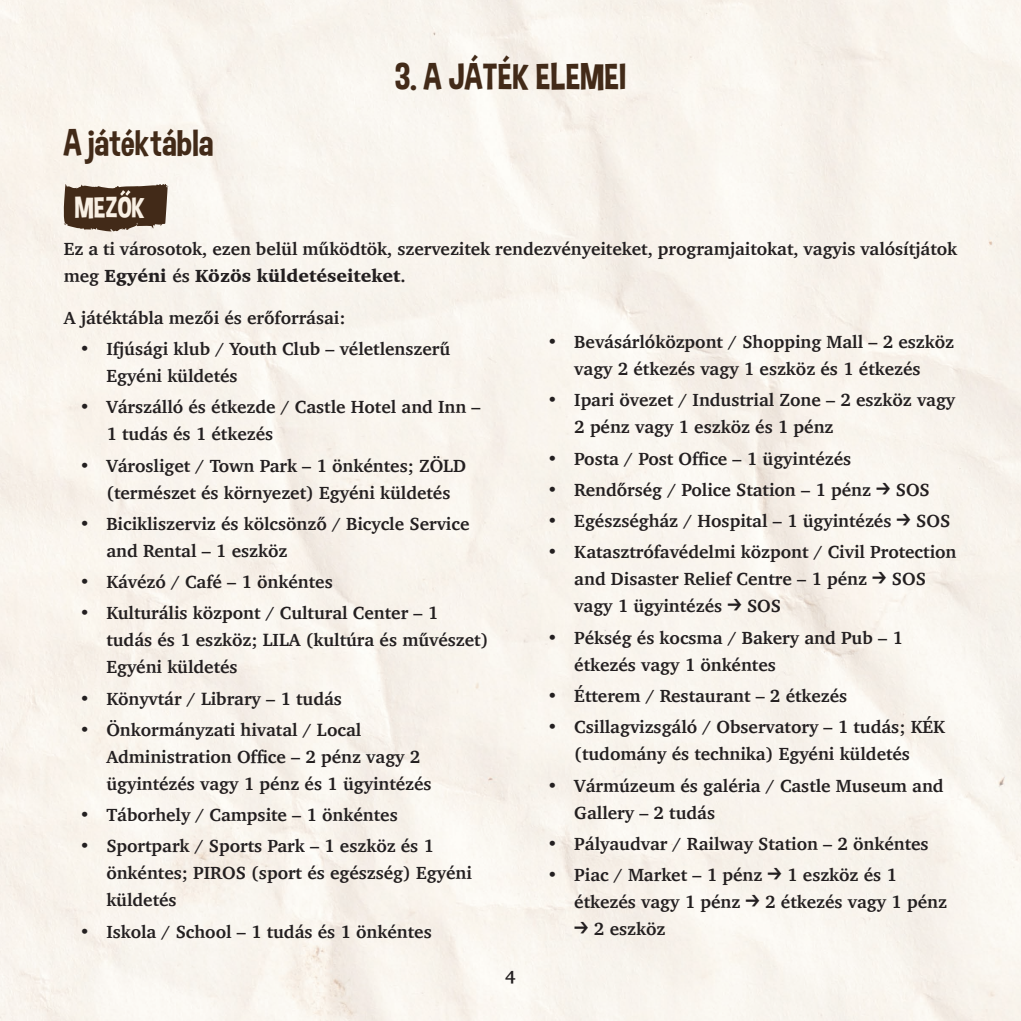
<style>
.page{position:relative;width:1021px;height:1021px;background:#fff}
.page>*{position:absolute;margin:0;border:0;box-sizing:border-box;transform-origin:0 0}
.t1{font:37.5px "Dimbo";color:#422a18}
.t2{font:30px "Dimbo";color:#f9f0e4}
.t3{font:700 18px/27px "Charter";color:#231f20}
.s1{font-weight:900}
.s2{font-family:"BD Megatoya"}
</style>
<div class="page">
<svg style="left:63px;top:183px;width:106px;height:49px;background:#645040"></svg>
<h1 class="t1" style="left:64px;top:121px;width:151px">A játéktábla</h1>
<h1 class="t1" style="left:395px;top:54px;width:232px">3. A JÁTÉK ELEMEI</h1>
<h2 class="t2" style="left:75px;top:190px;width:72px">MEZOK</h2>
<p class="t3" style="left:64px;top:235px;width:894px">Ez a ti városotok, ezen belül működtök, szervezitek rendezvényeiteket, programjaitokat, vagyis valósítjátok meg <span class="s1">Egyéni</span> és <span class="s1">Közös küldetéseiteket</span>.</p>
<p class="t3" style="left:64px;top:304px;width:283px">A játéktábla mezői és erőforrásai:</p>
<p class="t3" style="left:106px;top:335px;width:345px;text-indent:-27px">• Ifjúsági klub / Youth Club – véletlenszerű<br>Egyéni küldetés</p>
<p class="t3" style="left:106px;top:393px;width:376px;text-indent:-27px">• Várszálló és étkezde / Castle Hotel and Inn –<br>1 tudás és 1 étkezés</p>
<p class="t3" style="left:106px;top:451px;width:361px;text-indent:-27px">• Városliget / Town Park – 1 önkéntes; ZÖLD (természet és környezet) Egyéni küldetés</p>
<p class="t3" style="left:106px;top:510px;width:364px;text-indent:-27px">• Bicikliszerviz és kölcsönző / Bicycle Service and Rental – 1 eszköz</p>
<p class="t3" style="left:79px;top:568px;width:255px">• Kávézó / Café – 1 önkéntes</p>
<p class="t3" style="left:106px;top:599px;width:383px;text-indent:-27px">• Kulturális központ / Cultural Center – 1 tudás és 1 eszköz; LILA (kultúra és művészet)<br>Egyéni küldetés</p>
<p class="t3" style="left:79px;top:684px;width:264px">• Könyvtár / Library – 1 tudás</p>
<p class="t3" style="left:106px;top:716px;width:327px;text-indent:-27px">• Önkormányzati hivatal / Local<br>Administration Office – 2 pénz vagy 2 ügyintézés vagy 1 pénz és 1 ügyintézés</p>
<p class="t3" style="left:79px;top:801px;width:320px">• Táborhely / Campsite – 1 önkéntes</p>
<p class="t3" style="left:106px;top:832px;width:367px;text-indent:-27px">• Sportpark / Sports Park – 1 eszköz és 1 önkéntes; PIROS (sport és egészség) Egyéni küldetés</p>
<p class="t3" style="left:79px;top:917px;width:354px">• Iskola / School – 1 tudás és 1 önkéntes</p>
<p class="t3" style="left:505px;top:963px;width:12px">4</p>
<p class="t3" style="left:547px;top:328px;width:408px;text-align:center">• Bevásárlóközpont / Shopping Mall – 2 eszköz vagy 2 étkezés vagy 1 eszköz és 1 étkezés</p>
<p class="t3" style="left:574px;top:386px;width:382px;text-indent:-27px">• Ipari övezet / Industrial Zone – 2 eszköz vagy<br>2 pénz vagy 1 eszköz és 1 pénz</p>
<p class="t3" style="left:547px;top:444px;width:305px">• Posta / Post Office – 1 ügyintézés</p>
<p class="t3" style="left:547px;top:476px;width:384px">• Rendőrség / Police Station – 1 pénz <span class="s2">→</span> SOS</p>
<p class="t3" style="left:547px;top:507px;width:404px">• Egészségház / Hospital – 1 ügyintézés <span class="s2">→</span> SOS</p>
<p class="t3" style="left:574px;top:538px;width:383px;text-indent:-27px">• Katasztrófavédelmi központ / Civil Protection and Disaster Relief Centre – 1 pénz <span class="s2">→</span> SOS vagy 1 ügyintézés <span class="s2">→</span> SOS</p>
<p class="t3" style="left:574px;top:623px;width:330px;text-indent:-27px">• Pékség és kocsma / Bakery and Pub – 1 étkezés vagy 1 önkéntes</p>
<p class="t3" style="left:547px;top:682px;width:301px">• Étterem / Restaurant – 2 étkezés</p>
<p class="t3" style="left:547px;top:713px;width:399px;text-align:center">• Csillagvizsgáló / Observatory – 1 tudás; KÉK (tudomány és technika) Egyéni küldetés</p>
<p class="t3" style="left:574px;top:771px;width:371px;text-indent:-27px">• Vármúzeum és galéria / Castle Museum and<br>Gallery – 2 tudás</p>
<p class="t3" style="left:547px;top:829px;width:383px">• Pályaudvar / Railway Station – 2 önkéntes</p>
<p class="t3" style="left:574px;top:861px;width:374px;text-indent:-27px">• Piac / Market – 1 pénz <span class="s2">→</span> 1 eszköz és 1 étkezés vagy 1 pénz <span class="s2">→</span> 2 étkezés vagy 1 pénz</p>
<p class="t3" style="left:574px;top:915px;width:93px"><span class="s2">→</span> 2 eszköz</p>
</div>
